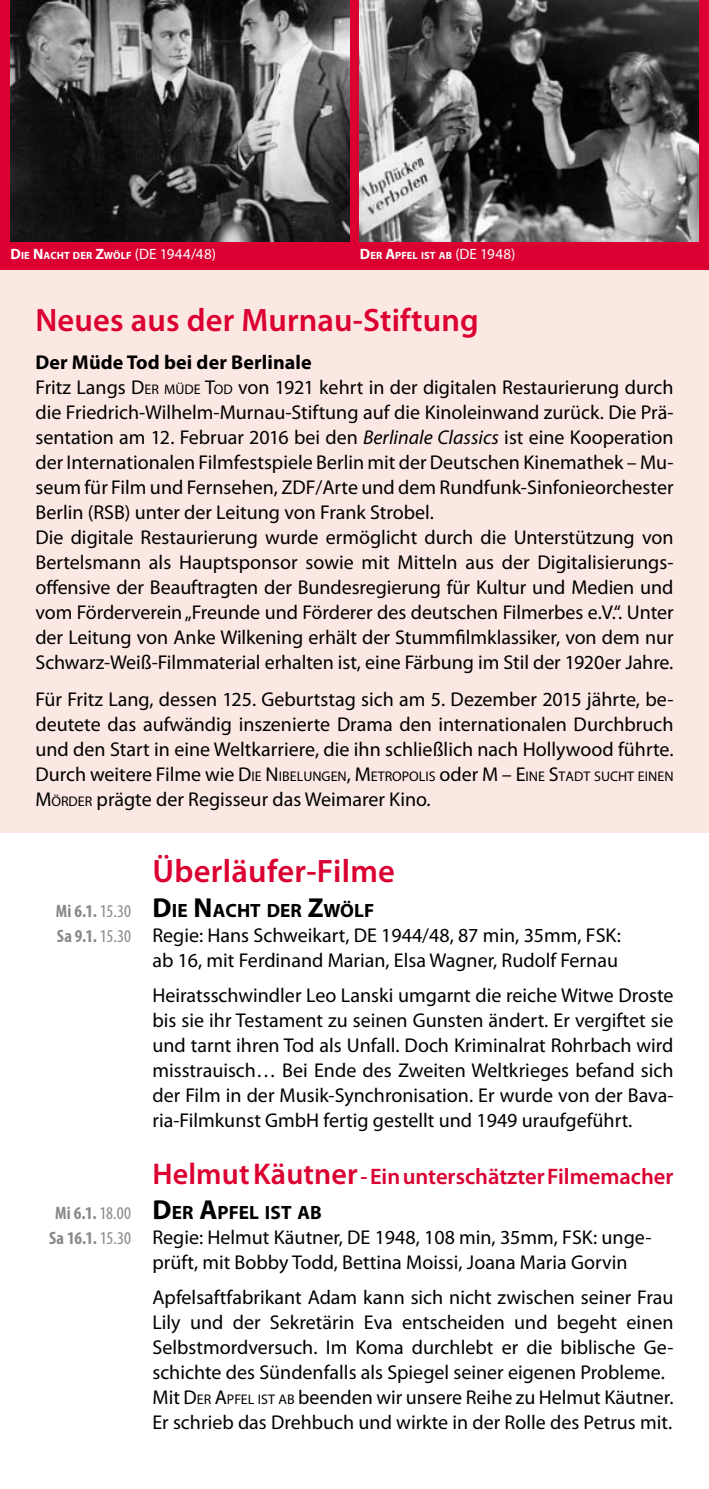
<style>
.page{position:relative;width:709px;height:1489px;background:#fff}
.page>*{position:absolute;margin:0;border:0;box-sizing:border-box;transform-origin:0 0}
.t1{font:600 32.5px "Myriad Pro";letter-spacing:.005em;color:#db0031}
.t2{font:600 22.5px "Myriad Pro";color:#db0031}
.t3{font:20px/25px "Myriad Pro";color:#000}
.t4{font:700 19.25px "Myriad Pro";letter-spacing:.005em;color:#000}
.t5{font:700 condensed 18px/25px "Myriad Pro";letter-spacing:.015em;color:#87888a}
.t6{font:14px "Myriad Pro";color:#000}
.t7{font:700 10.5px "Myriad Pro";letter-spacing:.005em;color:#fff}
.s1{font-size:15px}
.s2{font-weight:400;font-size:15px}
.s3{font-weight:700}
.s4{font-style:inherit}
.s5{font-size:14px}
.s6{font-style:italic}
.s7{font-size:20px}
.s8{font-weight:400}
.s9{font-size:27.5px}
.s10{font-size:30px}
</style>
<div class="page">
<div style="left:0;top:269px;width:709px;height:564px;background:#fbe8e2"></div>
<div style="left:0;top:0;width:709px;height:269px;background:#db0031"></div>
<img style="left:11px;top:0;width:338px;height:241px">
<img style="left:360px;top:0;width:338px;height:241px">
<p class="t7" style="left:11px;top:249px;width:207px"><span class="s1">D</span>IE <span class="s1">N</span>ACHT DER <span class="s1">Z</span>WÖLF <span class="s2">(DE 1944/48)</span></p>
<p class="t7" style="left:360px;top:249px;width:157px"><span class="s1">D</span>ER <span class="s1">A</span>PFEL IST AB <span class="s2">(DE 1948)</span></p>
<h1 class="t1" style="left:35px;top:299px;width:445px">Neues aus der Murnau-Stiftung</h1>
<p class="t3" style="left:35px;top:349px;width:639px"><span class="s3">Der Müde Tod bei der Berlinale<br></span>Fritz Langs <span class="s4">D</span><span class="s5">ER MÜDE</span> <span class="s4">T</span><span class="s5">OD</span> von 1921 kehrt in der digitalen Restaurierung durch die Friedrich-Wilhelm-Murnau-Stiftung auf die Kinoleinwand zurück. Die Prä&shy;sentation am 12. Februar 2016 bei den <span class="s6">Berlinale Classics</span> ist eine Kooperation der Internationalen Filmfestspiele Berlin mit der Deutschen Kinemathek – Mu&shy;seum für Film und Fernsehen, ZDF/Arte und dem Rundfunk-Sinfonieorchester Berlin (RSB) unter der Leitung von Frank Strobel.<br>Die digitale Restaurierung wurde ermöglicht durch die Unterstützung von Bertelsmann als Hauptsponsor sowie mit Mitteln aus der Digitalisierungs&shy;offensive der Beauftragten der Bundesregierung für Kultur und Medien und vom Förderverein „Freunde und Förderer des deutschen Filmerbes e.V.“. Unter der Leitung von Anke Wilkening erhält der Stummfilmklassiker, von dem nur Schwarz-Weiß-Filmmaterial erhalten ist, eine Färbung im Stil der 1920er Jahre.</p>
<p class="t3" style="left:35px;top:686px;width:639px;text-align:justify">Für Fritz Lang, dessen 125. Geburtstag sich am 5. Dezember 2015 jährte, be&shy;deutete das aufwändig inszenierte Drama den internationalen Durchbruch und den Start in eine Weltkarriere, die ihn schließlich nach Hollywood führte.</p>
<p class="t6" style="left:35px;top:768px;width:637px"><span class="s7">Durch weitere Filme wie</span> <span class="s7">D</span>IE <span class="s7">N</span>IBELUNGEN<span class="s7">,</span> <span class="s7">M</span> ETROPOLIS <span class="s7">oder</span> <span class="s7">M – E</span>INE <span class="s7">S</span>TADT SUCHT EINEN</p>
<p class="t3" style="left:35px;top:786px;width:397px"><span class="s4">M</span><span class="s5">ÖRDER</span> prägte der Regisseur das Weimarer Kino.</p>
<p class="t5" style="left:56px;top:897px;width:77px">Mi 6.1. <span class="s8">15.30<br></span>Sa 9.1. <span class="s8">15.30</span></p>
<p class="t5" style="left:49px;top:1200px;width:84px;text-align:center">Mi 6.1. <span class="s8">18.00<br></span>Sa 16.1. <span class="s8">15.30</span></p>
<h1 class="t1" style="left:152px;top:850px;width:244px">Überläufer-Filme</h1>
<p class="t4" style="left:152px;top:897px;width:223px"><span class="s9">D</span>IE <span class="s9">N</span>ACHT DER <span class="s9">Z</span>WÖLF</p>
<p class="t3" style="left:152px;top:922px;width:470px">Regie: Hans Schweikart, DE 1944/48, 87 min, 35mm, FSK: ab 16, mit Ferdinand Marian, Elsa Wagner, Rudolf Fernau</p>
<p class="t3" style="left:152px;top:982px;width:522px;text-align:justify">Heiratsschwindler Leo Lanski umgarnt die reiche Witwe Droste bis sie ihr Testament zu seinen Gunsten ändert. Er vergiftet sie und tarnt ihren Tod als Unfall. Doch Kriminalrat Rohrbach wird misstrauisch… Bei Ende des Zweiten Weltkrieges befand sich der Film in der Musik-Synchronisation. Er wurde von der Bava&shy;ria-Filmkunst GmbH fertig gestellt und 1949 uraufgeführt.</p>
<p class="t2" style="left:152px;top:1162px;width:522px"><span class="s10">Helmut Käutner</span> - Ein unterschätzter Filmemacher</p>
<p class="t4" style="left:152px;top:1199px;width:171px"><span class="s9">D</span>ER <span class="s9">A</span>PFEL IST AB</p>
<p class="t3" style="left:152px;top:1224px;width:500px">Regie: Helmut Käutner, DE 1948, 108 min, 35mm, FSK: unge&shy;prüft, mit Bobby Todd, Bettina Moissi, Joana Maria Gorvin</p>
<p class="t3" style="left:152px;top:1284px;width:522px">Apfelsaftfabrikant Adam kann sich nicht zwischen seiner Frau Lily und der Sekretärin Eva entscheiden und begeht einen Selbstmordversuch. Im Koma durchlebt er die biblische Ge&shy;schichte des Sündenfalls als Spiegel seiner eigenen Probleme.<br>Mit <span class="s4">D</span><span class="s5">ER</span> <span class="s4">A</span><span class="s5">PFEL IST AB</span> beenden wir unsere Reihe zu Helmut Käutner.<br>Er schrieb das Drehbuch und wirkte in der Rolle des Petrus mit.</p>
</div>
